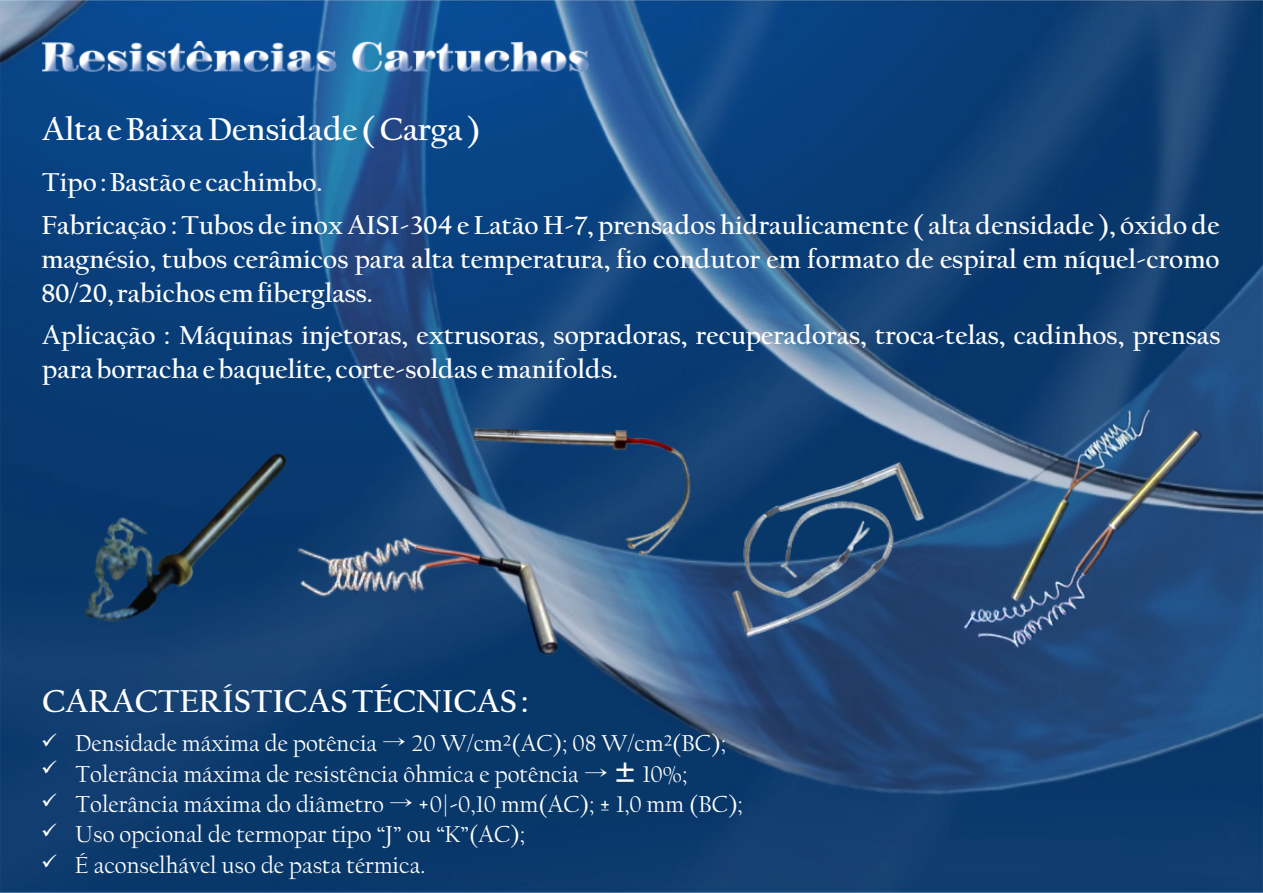
<style>
.page{position:relative;width:1263px;height:893px;background:#fff}
.page>*{position:absolute;margin:0;border:0;box-sizing:border-box;transform-origin:0 0}
.t1{font:700 33px "Californian FB";color:#fff}
.t2{font:700 27px/34px "Californian FB";color:#fff}
.t3{font:24px "Californian FB";color:#fff}
.s1{font-family:"Adobe Myungjo Std";font-weight:500}
.s2{font-family:"Koz Go Pro";font-weight:700}
.s3{font-weight:700}
</style>
<div class="page">
<img style="left:0;top:0;width:1263px;height:893px">
<img style="left:42px;top:375px;width:1178px;height:408px">
<img style="left:42px;top:41px;width:547px;height:30px">
<p class="t1" style="left:42px;top:116px;width:440px">Alta e Baixa Densidade ( Carga )</p>
<p class="t2" style="left:42px;top:168px;width:282px">Tipo : Bastão e cachimbo.</p>
<p class="t2" style="left:41px;top:210px;width:1180px;text-align:justify">Fabricação : Tubos de inox AISI-304 e Latão H-7, prensados hidraulicamente ( alta densidade ), óxido de magnésio, tubos cerâmicos para alta temperatura, fio condutor em formato de espiral em níquel-cromo 80/20, rabichos em fiberglass.</p>
<p class="t2" style="left:42px;top:321px;width:1180px">Aplicação : Máquinas injetoras, extrusoras, sopradoras, recuperadoras, troca-telas, cadinhos, prensas para borracha e baquelite, corte-soldas e manifolds.</p>
<p class="t1" style="left:42px;top:688px;width:488px">CARACTERÍSTICAS TÉCNICAS :</p>
<p class="t3" style="left:41px;top:733px;width:686px">✓ Densidade máxima de potência <span class="s1">→</span> 20 W/cm²(AC); 08 W/cm²(BC);</p>
<p class="t3" style="left:41px;top:764px;width:648px">✓ Tolerância máxima de resistência ôhmica e potência <span class="s1">→</span> <span class="s2">±</span> 10%;</p>
<p class="t3" style="left:41px;top:794px;width:703px">✓ Tolerância máxima do diâmetro <span class="s1">→</span> +0|<span class="s3">-</span>0,10 mm(AC); ± 1,0 mm (BC);</p>
<p class="t3" style="left:41px;top:824px;width:485px">✓ Uso opcional de termopar tipo “J” ou “K”(AC);</p>
<p class="t3" style="left:41px;top:855px;width:386px">✓ É aconselhável uso de pasta térmica.</p>
</div>
